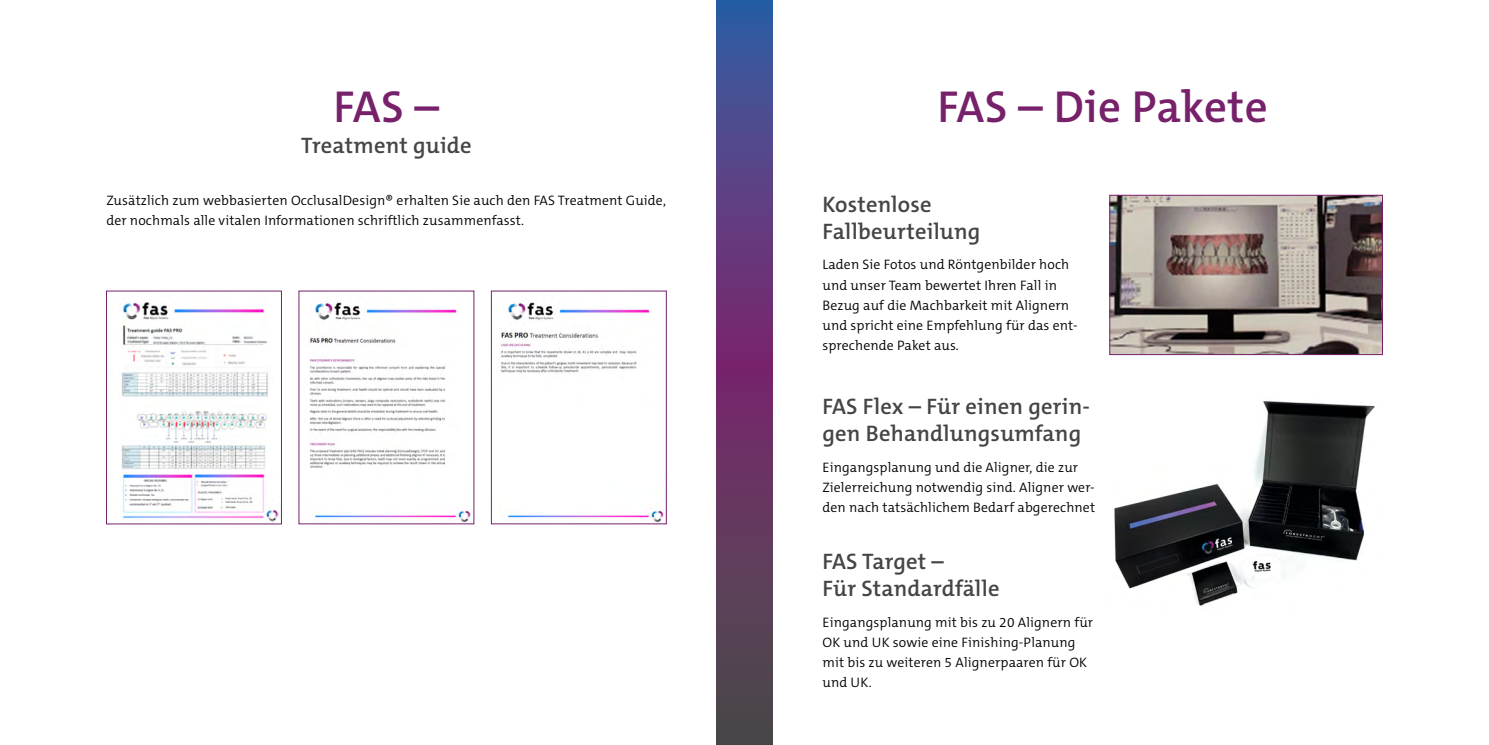
<style>
.page{position:relative;width:1489px;height:745px;background:#fff}
.page>*{position:absolute;margin:0;border:0;box-sizing:border-box;transform-origin:0 0}
.t1{font:600 45px "The Mix C5";letter-spacing:.01em;color:#77216b}
.t2{font:600 22.5px/27px "The Mix C5";letter-spacing:.01em;color:#444544}
.t3{font:300 13.75px/20px "The Mix C5";letter-spacing:.01em;color:#000}
</style>
<div class="page">
<img style="left:121px;top:302px;width:158px;height:219px">
<img style="left:309px;top:302px;width:162px;height:219px">
<img style="left:501px;top:302px;width:163px;height:219px">
<img style="left:1111px;top:197px;width:269px;height:155px">
<div style="left:1109px;top:195px;width:273px;height:159px;border:1px solid #77216b"></div>
<img style="left:1114px;top:401px;width:261px;height:205px">
<svg style="left:716px;top:0;width:56px;height:744px;background:#5b3d70"></svg>
<h1 class="t1" style="left:333px;top:78px;width:107px">FAS –</h1>
<h2 class="t2" style="left:301px;top:132px;width:172px">Treatment guide</h2>
<p class="t3" style="left:106px;top:191px;width:561px">Zusätzlich zum webbasierten OcclusalDesign® erhalten Sie auch den FAS Treatment Guide, der nochmals alle vitalen Informationen schriftlich zusammenfasst.</p>
<h1 class="t1" style="left:937px;top:78px;width:332px">FAS – Die Pakete</h1>
<h2 class="t2" style="left:822px;top:191px;width:159px">Kostenlose<br>Fallbeurteilung</h2>
<p class="t3" style="left:822px;top:255px;width:256px">Laden Sie Fotos und Röntgenbilder hoch und unser Team bewertet Ihren Fall in Bezug auf die Machbarkeit mit Alignern und spricht eine Empfehlung für das ent&shy;sprechende Paket aus.</p>
<h2 class="t2" style="left:822px;top:393px;width:269px">FAS Flex – Für einen gerin&shy;gen Behandlungsumfang</h2>
<p class="t3" style="left:822px;top:457px;width:274px">Eingangsplanung und die Aligner, die zur<br>Zielerreichung notwendig sind. Aligner wer&shy;den nach tatsächlichem Bedarf abgerechnet</p>
<h2 class="t2" style="left:822px;top:548px;width:178px">FAS Target –<br>Für Standardfälle</h2>
<p class="t3" style="left:822px;top:612px;width:272px">Eingangsplanung mit bis zu 20 Alignern für<br>OK und UK sowie eine Finishing-Planung mit bis zu weiteren 5 Alignerpaaren für OK und UK.</p>
</div>
